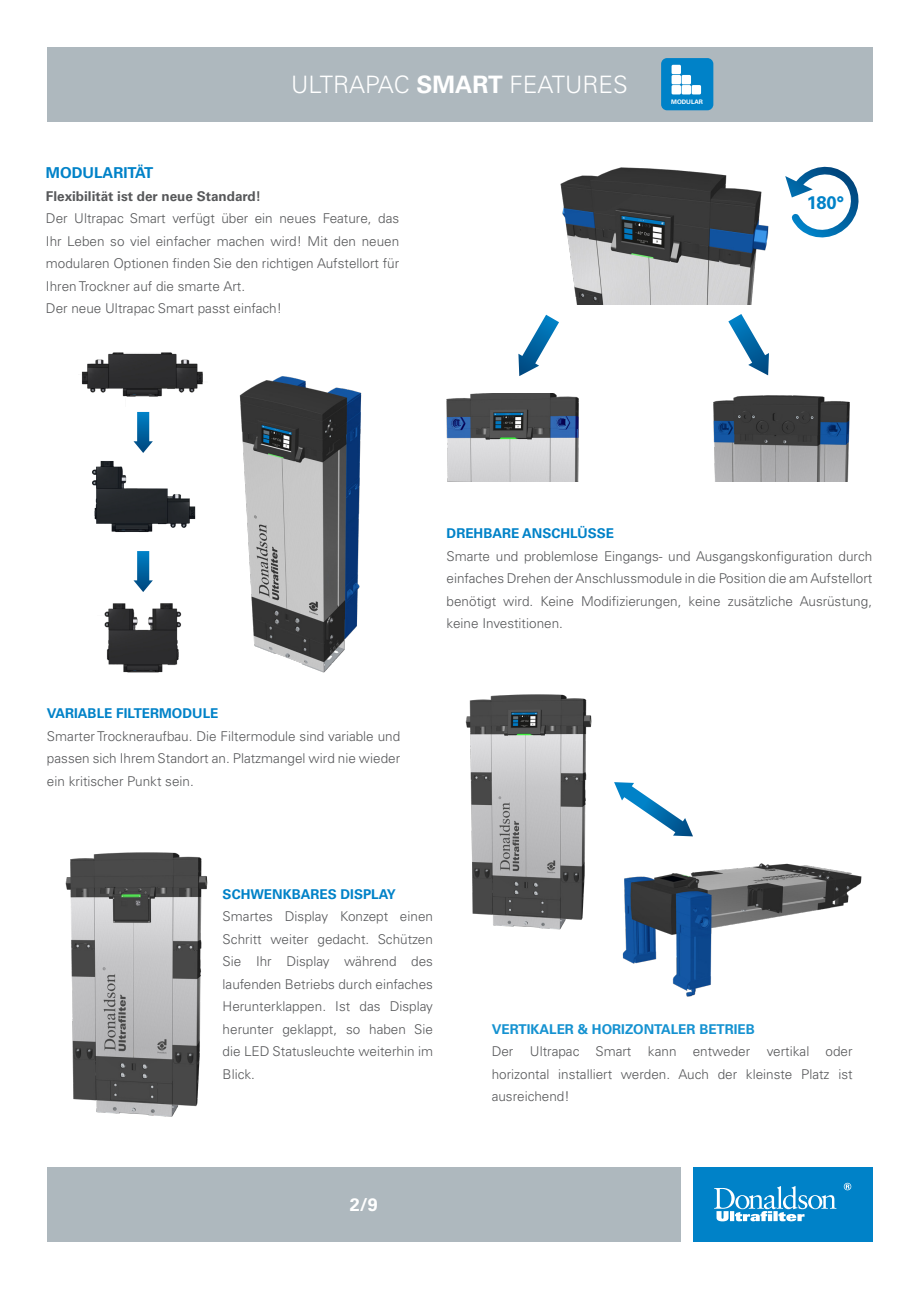
<style>
.page{position:relative;width:919px;height:1289px;background:#fff}
.page>*{position:absolute;margin:0;border:0;box-sizing:border-box;transform-origin:0 0}
.t1{font:300 24px "Univers LT Pro 45";color:#fff}
.t2{font:700 18.15px "Univers LT Pro 65";color:#0082c8}
.t3{font:700 18px "Univers LT Pro 65";color:#fff}
.Heading{font:700 15px "Univers LT Pro 65";color:#0082c8}
.Text{font:300 13.5px/22.5px "Univers LT Pro 45";color:#57585a;text-align:justify}
.Text_Textbox{font:300 13.5px/22.5px "Univers LT Pro 45";color:#57585a;text-align:justify}
.Heading_Textbox{font:700 13.5px "Univers LT Pro 65";color:#0082c8}
.Subheading{font:700 13.5px "Univers LT Pro 65";color:#57585a}
.Text-2{font:700 13.5px "Univers LT Pro 65";color:#1592d1}
.Heading-2{font:700 13.5px "Univers LT Pro 65";color:#0082c8}
.t4{font:700 6.15px "Univers LT Pro 65";color:#fff}
.s1{font-family:"Univers LT Pro 65";font-weight:700}
</style>
<div class="page">
<div style="left:47px;top:47px;width:825px;height:75px;background:#aeb8be"></div>
<div style="left:47px;top:1167px;width:633px;height:75px;background:#aeb8be"></div>
<div style="left:693px;top:1167px;width:179px;height:75px;background:#0082c8"></div>
<svg style="left:714px;top:1186px;width:122px;height:35px"></svg>
<svg style="left:843px;top:1182px;width:8px;height:8px"></svg>
<div style="left:661px;top:58px;width:52px;height:52px;background:#0082c8;border-radius:6px"></div>
<div style="left:681px;top:85px;width:10px;height:9px;background:#fff;border-radius:2px"></div>
<div style="left:671px;top:85px;width:10px;height:9px;background:#fff;border-radius:2px"></div>
<div style="left:691px;top:85px;width:10px;height:9px;background:#fff;border-radius:2px"></div>
<div style="left:681px;top:75px;width:10px;height:9px;background:#fff;border-radius:2px"></div>
<div style="left:671px;top:75px;width:10px;height:9px;background:#fff;border-radius:2px"></div>
<div style="left:671px;top:65px;width:10px;height:9px;background:#fff;border-radius:2px"></div>
<img style="left:239px;top:376px;width:123px;height:297px">
<img style="left:713px;top:395px;width:137px;height:87px">
<img style="left:446px;top:393px;width:133px;height:89px">
<img style="left:560px;top:167px;width:209px;height:137px">
<svg style="left:728px;top:314px;width:41px;height:61px"></svg>
<img style="left:622px;top:863px;width:240px;height:134px">
<svg style="left:614px;top:782px;width:79px;height:54px"></svg>
<img style="left:81px;top:352px;width:122px;height:45px">
<img style="left:104px;top:603px;width:78px;height:70px">
<img style="left:92px;top:461px;width:104px;height:72px">
<svg style="left:133px;top:412px;width:20px;height:41px"></svg>
<svg style="left:133px;top:551px;width:20px;height:41px"></svg>
<svg style="left:785px;top:166px;width:74px;height:72px"></svg>
<img style="left:65px;top:852px;width:143px;height:265px">
<svg style="left:518px;top:315px;width:41px;height:61px"></svg>
<img style="left:465px;top:694px;width:127px;height:236px">
<h1 class="t1" style="left:291px;top:70px;width:338px">ULTRAPAC <span class="s1">SMART</span> FEATURES</h1>
<p class="Heading" style="left:46px;top:164px;width:109px">MODULARITÄT</p>
<p class="Subheading" style="left:46px;top:188px;width:217px">Flexibilität ist der neue Standard!</p>
<p class="Text" style="left:46px;top:207px;width:355px">Der Ultrapac Smart verfügt über ein neues Feature, das Ihr Leben so viel einfacher machen wird! Mit den neuen modularen Optionen finden Sie den richtigen Aufstellort für Ihren Trockner auf die smarte Art.</p>
<p class="Text" style="left:46px;top:297px;width:237px">Der neue Ultrapac Smart passt einfach!</p>
<p class="t4" style="left:671px;top:98px;width:33px">MODULAR</p>
<p class="t2" style="left:806px;top:191px;width:39px">180°</p>
<p class="Heading-2" style="left:47px;top:705px;width:173px">VARIABLE FILTERMODULE</p>
<p class="Text" style="left:47px;top:725px;width:355px">Smarter Trockneraufbau. Die Filtermodule sind variable und passen sich Ihrem Standort an. Platzmangel wird nie wieder ein kritischer Punkt sein.</p>
<p class="Heading_Textbox" style="left:446px;top:525px;width:169px">DREHBARE ANSCHLÜSSE</p>
<p class="Text_Textbox" style="left:446px;top:545px;width:427px">Smarte und problemlose Eingangs- und Ausgangskonfiguration durch einfaches Drehen der Anschlussmodule in die Position die am Aufstellort benötigt wird. Keine Modifizierungen, keine zusätzliche Ausrüstung, keine Investitionen.</p>
<p class="Heading_Textbox" style="left:223px;top:885px;width:174px">SCHWENKBARES DISPLAY</p>
<p class="Text" style="left:223px;top:905px;width:212px">Smartes Display Konzept einen Schritt weiter gedacht. Schützen Sie Ihr Display während des laufenden Betriebs durch einfaches Herunterklappen. Ist das Display herunter geklappt, so haben Sie die LED Statusleuchte weiterhin im Blick.</p>
<h3 class="t3" style="left:350px;top:1194px;width:30px">2/9</h3>
<p class="Text-2" style="left:491px;top:1020px;width:265px">VERTIKALER &amp; HORIZONTALER BETRIEB</p>
<p class="Text" style="left:491px;top:1040px;width:362px">Der Ultrapac Smart kann entweder vertikal oder horizontal installiert werden. Auch der kleinste Platz ist ausreichend!</p>
</div>
